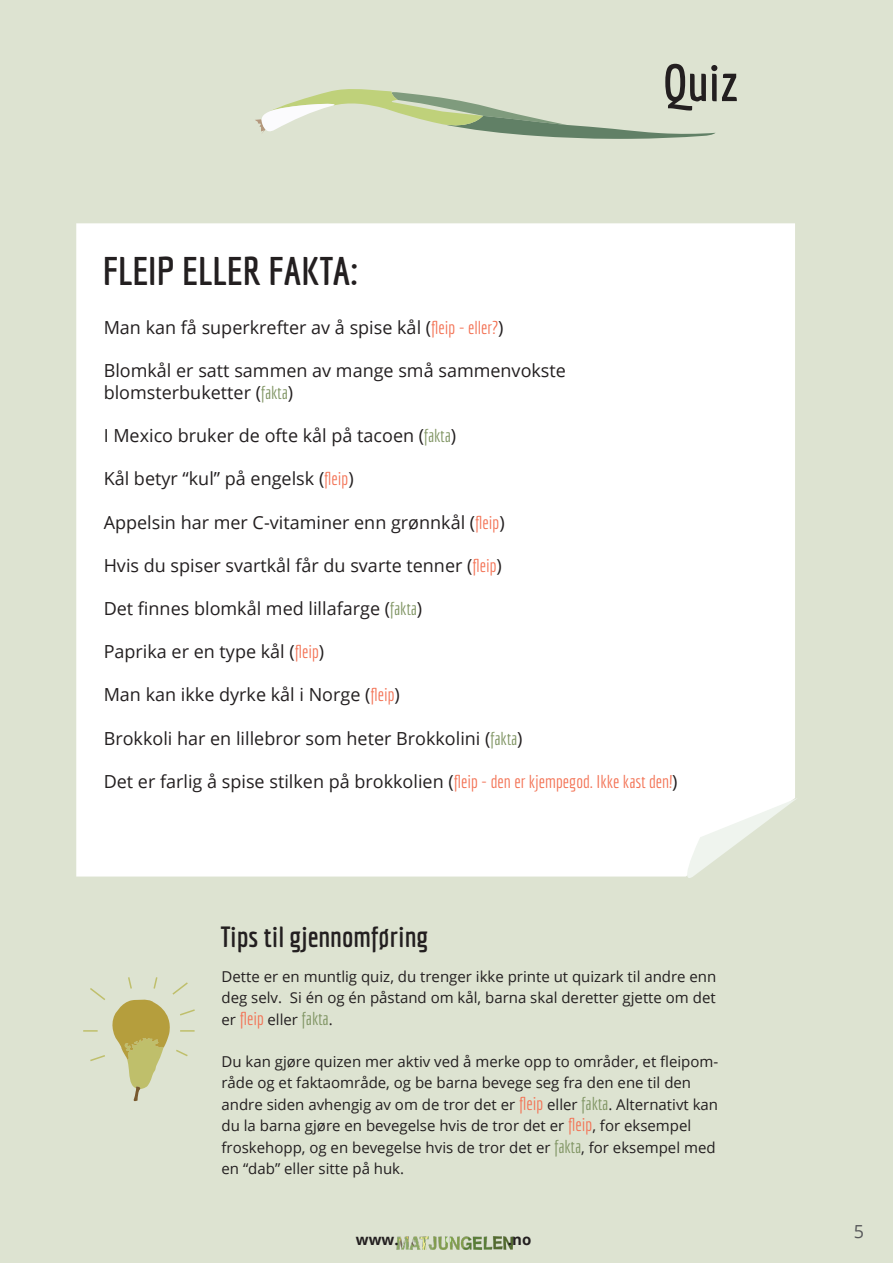
<style>
.page{position:relative;width:893px;height:1263px;background:#dde3d1}
.page>*{position:absolute;margin:0;border:0;box-sizing:border-box;transform-origin:0 0}
.t1{font:700 51px "Economica";color:#231f20}
.t2{font:700 39px "Economica";color:#231f20}
.t3{font:700 28.5px "Economica";color:#231f20}
.t4{font:18px "Open Sans";color:#231f20}
.t5{font:18px "Open Sans";color:#57585a}
.t6{font:15px/21.3px "Open Sans";color:#231f20;text-align:justify}
.t7{font:700 15px "Open Sans";color:#231f20}
.s1{font-family:"Economica";color:#f37153}
.s2{font-family:"Economica";color:#7e9361}
.s3{font-family:"Economica";font-size:18px;color:#f37153}
.s4{font-family:"Economica";font-size:18px;color:#7e9361}
</style>
<div class="page">
<div style="left:76px;top:223px;width:719px;height:653px;background:#fff"></div>
<svg style="left:676px;top:798px;width:121px;height:80px"></svg>
<svg style="left:255px;top:89px;width:461px;height:50px"></svg>
<svg style="left:83px;top:977px;width:112px;height:124px"></svg>
<p class="t2" style="left:103px;top:249px;width:257px">FLEIP ELLER FAKTA:</p>
<p class="t1" style="left:663px;top:53px;width:77px">Quiz</p>
<p class="t4" style="left:104px;top:315px;width:401px">Man kan få superkrefter av å spise kål (<span class="s1">fleip - eller?</span>)</p>
<p class="t4" style="left:104px;top:358px;width:464px">Blomkål er satt sammen av mange små sammenvokste</p>
<p class="t4" style="left:104px;top:380px;width:191px">blomsterbuketter (<span class="s2">fakta</span>)</p>
<p class="t4" style="left:104px;top:423px;width:354px">I Mexico bruker de ofte kål på tacoen (<span class="s2">fakta</span>)</p>
<p class="t4" style="left:104px;top:466px;width:252px">Kål betyr “kul” på engelsk (<span class="s1">fleip</span>)</p>
<p class="t4" style="left:104px;top:510px;width:402px">Appelsin har mer C-vitaminer enn grønnkål (<span class="s1">fleip</span>)</p>
<p class="t4" style="left:104px;top:553px;width:400px">Hvis du spiser svartkål får du svarte tenner (<span class="s1">fleip</span>)</p>
<p class="t4" style="left:104px;top:596px;width:320px">Det finnes blomkål med lillafarge (<span class="s2">fakta</span>)</p>
<p class="t4" style="left:104px;top:639px;width:222px">Paprika er en type kål (<span class="s1">fleip</span>)</p>
<p class="t4" style="left:104px;top:682px;width:298px">Man kan ikke dyrke kål i Norge (<span class="s1">fleip</span>)</p>
<p class="t4" style="left:104px;top:726px;width:420px">Brokkoli har en lillebror som heter Brokkolini (<span class="s2">fakta</span>)</p>
<p class="t4" style="left:104px;top:769px;width:575px">Det er farlig å spise stilken på brokkolien (<span class="s1">fleip - den er kjempegod. Ikke kast den!</span>)</p>
<p class="t3" style="left:220px;top:920px;width:210px">Tips til gjennomføring</p>
<p class="t6" style="left:221px;top:966px;width:496px">Dette er en muntlig quiz, du trenger ikke printe ut quizark til andre enn deg selv. Si én og én påstand om kål, barna skal deretter gjette om det er <span class="s3">fleip</span> eller <span class="s4">fakta</span>.</p>
<p class="t6" style="left:221px;top:1050px;width:498px;text-align:left">Du kan gjøre quizen mer aktiv ved å merke opp to områder, et fleipom&shy;råde og et faktaområde, og be barna bevege seg fra den ene til den andre siden avhengig av om de tror det er <span class="s3">fleip</span> eller <span class="s4">fakta</span>. Alternativt kan du la barna gjøre en bevegelse hvis de tror det er <span class="s3">fleip</span>, for eksempel froskehopp, og en bevegelse hvis de tror det er <span class="s4">fakta</span>, for eksempel med en “dab” eller sitte på huk.</p>
<p class="t7" style="left:356px;top:1229px;width:44px">www.</p>
<p class="t7" style="left:508px;top:1229px;width:25px">.no</p>
<p class="t5" style="left:854px;top:1219px;width:12px">5</p>
</div>
